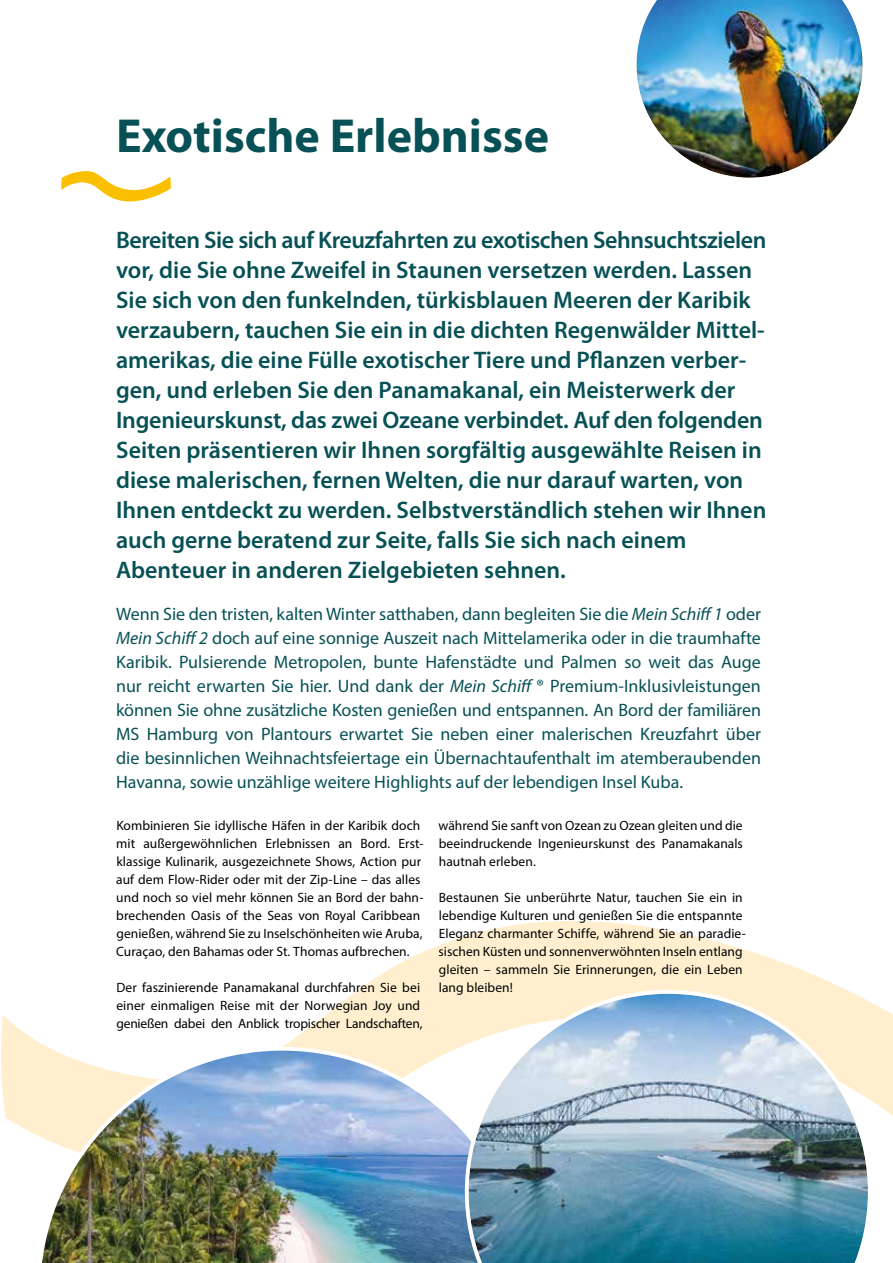
<style>
.page{position:relative;width:893px;height:1263px;background:#fff}
.page>*{position:absolute;margin:0;border:0;box-sizing:border-box;transform-origin:0 0}
.t1{font:700 48px "Myriad Pro";color:#075156}
.t2{font:600 24px/30px "Myriad Pro";color:#075156}
.t3{font:18px/24px "Myriad Pro";color:#075156;text-align:justify}
.t4{font:13.5px/18px "Myriad Pro";letter-spacing:.005em;color:#000}
.s1{font-style:italic}
</style>
<div class="page">
<svg style="left:1px;top:921px;width:892px;height:214px"></svg>
<svg style="left:61px;top:171px;width:110px;height:31px"></svg>
<img style="left:36px;top:1047px;width:429px;height:216px">
<img style="left:636px;top:0;width:227px;height:178px">
<img style="left:465px;top:990px;width:407px;height:273px">
<h1 class="t1" style="left:116px;top:109px;width:435px">Exotische Erlebnisse</h1>
<p class="t2" style="left:116px;top:225px;width:652px">Bereiten Sie sich auf Kreuzfahrten zu exotischen Sehnsuchtszielen vor, die Sie ohne Zweifel in Staunen versetzen werden. Lassen Sie sich von den funkelnden, türkisblauen Meeren der Karibik verzaubern, tauchen Sie ein in die dichten Regenwälder Mittel&shy;amerikas, die eine Fülle exotischer Tiere und Pflanzen verber&shy;gen, und erleben Sie den Panamakanal, ein Meisterwerk der Ingenieurskunst, das zwei Ozeane verbindet. Auf den folgenden Seiten präsentieren wir Ihnen sorgfältig ausgewählte Reisen in diese malerischen, fernen Welten, die nur darauf warten, von Ihnen entdeckt zu werden. Selbstverständlich stehen wir Ihnen auch gerne beratend zur Seite, falls Sie sich nach einem Abenteuer in anderen Zielgebieten sehnen.</p>
<p class="t3" style="left:116px;top:602px;width:646px">Wenn Sie den tristen, kalten Winter satthaben, dann begleiten Sie die <span class="s1">Mein Schiff 1</span> oder <span class="s1">Mein Schiff 2</span> doch auf eine sonnige Auszeit nach Mittelamerika oder in die traumhafte Karibik. Pulsierende Metropolen, bunte Hafenstädte und Palmen so weit das Auge nur reicht erwarten Sie hier. Und dank der <span class="s1">Mein Schiff</span> ® Premium-Inklusivleistungen können Sie ohne zusätzliche Kosten genießen und entspannen. An Bord der familiären MS Hamburg von Plantours erwartet Sie neben einer malerischen Kreuzfahrt über die besinnlichen Weihnachtsfeiertage ein Übernachtaufenthalt im atemberaubenden Havanna, sowie unzählige weitere Highlights auf der lebendigen Insel Kuba.</p>
<p class="t4" style="left:116px;top:816px;width:309px">Kombinieren Sie idyllische Häfen in der Karibik doch mit außergewöhnlichen Erlebnissen an Bord. Erst&shy;klassige Kulinarik, ausgezeichnete Shows, Action pur auf dem Flow-Rider oder mit der Zip-Line – das alles und noch so viel mehr können Sie an Bord der bahn&shy;brechenden Oasis of the Seas von Royal Caribbean genießen, während Sie zu Inselschönheiten wie Aruba, Curaçao, den Bahamas oder St. Thomas aufbrechen.</p>
<p class="t4" style="left:116px;top:978px;width:308px">Der faszinierende Panamakanal durchfahren Sie bei einer einmaligen Reise mit der Norwegian Joy und genießen dabei den Anblick tropischer Landschaften,</p>
<p class="t4" style="left:438px;top:816px;width:306px;text-align:justify">während Sie sanft von Ozean zu Ozean gleiten und die beeindruckende Ingenieurskunst des Panamakanals hautnah erleben.</p>
<p class="t4" style="left:439px;top:888px;width:309px">Bestaunen Sie unberührte Natur, tauchen Sie ein in lebendige Kulturen und genießen Sie die entspannte Eleganz charmanter Schiffe, während Sie an paradie&shy;sischen Küsten und sonnenverwöhnten Inseln entlang gleiten – sammeln Sie Erinnerungen, die ein Leben lang bleiben!</p>
</div>
